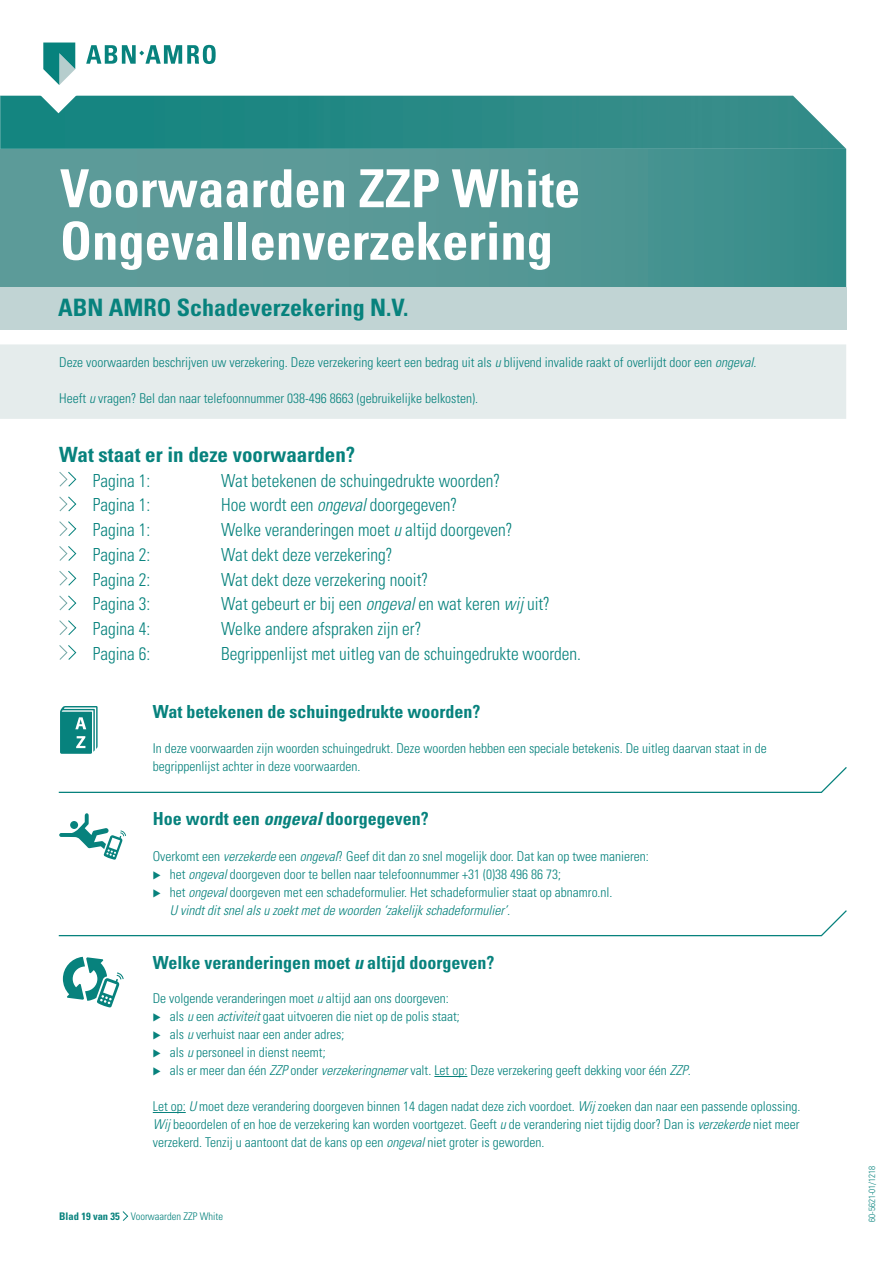
<style>
.page{position:relative;width:893px;height:1263px;background:#fff}
.page>*{position:absolute;margin:0;border:0;box-sizing:border-box;transform-origin:0 0}
.t1{font:700 condensed 52.5px/52.5px "Univers LT Std";color:#fff}
.t2{font:700 condensed 24px "Univers LT Std";color:#07827d}
.t3{font:700 condensed 21px "Univers LT Std";color:#07827d}
.t4{font:300 condensed 18px "Univers LT Std";color:#07827d;scale:.96 1}
.t5{font:700 condensed 18px "Univers LT Std";color:#07827d}
.t6{font:300 condensed 13.5px/18px "Univers LT Std";color:#07827d}
.t7{font:300 condensed 10.5px "Univers LT Std";color:#07827d}
.t8{font:300 condensed 9px "Univers LT Std";color:#07827d}
.s1{font-style:italic}
.s2{font-weight:700}
</style>
<div class="page">
<div style="left:0;top:344px;width:846px;height:75px;background:#e5ecec"></div>
<hr style="left:434px;top:1076px;width:33px;height:1px;background:#07827d">
<hr style="left:153px;top:1112px;width:33px;height:1px;background:#07827d">
<svg style="left:58px;top:767px;width:789px;height:26px"></svg>
<svg style="left:58px;top:910px;width:789px;height:27px"></svg>
<svg style="left:60px;top:706px;width:38px;height:48px;background:#3b9c98"></svg>
<svg style="left:59px;top:471px;width:18px;height:16px"></svg>
<svg style="left:59px;top:496px;width:18px;height:16px"></svg>
<svg style="left:59px;top:521px;width:18px;height:15px"></svg>
<svg style="left:59px;top:546px;width:18px;height:15px"></svg>
<svg style="left:59px;top:570px;width:18px;height:16px"></svg>
<svg style="left:59px;top:595px;width:18px;height:16px"></svg>
<svg style="left:59px;top:620px;width:18px;height:15px"></svg>
<svg style="left:59px;top:645px;width:18px;height:15px"></svg>
<svg style="left:63px;top:957px;width:61px;height:50px"></svg>
<svg style="left:0;top:149px;width:846px;height:138px;background:#519694"></svg>
<div style="left:0;top:287px;width:846px;height:43px;background:#c1d4d4"></div>
<img style="left:0;top:96px;width:846px;height:53px">
<svg style="left:59px;top:813px;width:67px;height:47px"></svg>
<svg style="left:122px;top:1211px;width:6px;height:10px"></svg>
<svg style="left:28px;top:43px;width:188px;height:70px"></svg>
<h1 class="t1" style="left:60px;top:162px;width:522px">Voorwaarden ZZP White<br>Ongevallenverzekering</h1>
<h2 class="t2" style="left:58px;top:293px;width:352px">ABN AMRO Schadeverzekering N.V.</h2>
<p class="t6" style="left:59px;top:354px;width:699px">Deze voorwaarden beschrijven uw verzekering. Deze verzekering keert een bedrag uit als <span class="s1">u</span> blijvend invalide raakt of overlijdt door een <span class="s1">ongeval</span>.</p>
<p class="t6" style="left:59px;top:390px;width:420px">Heeft <span class="s1">u</span> vragen? Bel dan naar telefoonnummer 038-496 8663 (gebruikelijke belkosten).</p>
<h3 class="t3" style="left:59px;top:441px;width:297px">Wat staat er in deze voorwaarden?</h3>
<h3 class="t4" style="left:93px;top:469px;width:61px">Pagina 1:</h3>
<h3 class="t4" style="left:221px;top:469px;width:292px">Wat betekenen de schuingedrukte woorden?</h3>
<h3 class="t4" style="left:93px;top:494px;width:61px">Pagina 1:</h3>
<h3 class="t4" style="left:221px;top:494px;width:247px">Hoe wordt een <span class="s1">ongeval</span> doorgegeven?</h3>
<h3 class="t4" style="left:93px;top:519px;width:61px">Pagina 1:</h3>
<h3 class="t4" style="left:221px;top:519px;width:305px">Welke veranderingen moet <span class="s1">u</span> altijd doorgeven?</h3>
<h3 class="t4" style="left:93px;top:544px;width:61px">Pagina 2:</h3>
<h3 class="t4" style="left:221px;top:544px;width:180px">Wat dekt deze verzekering?</h3>
<h3 class="t4" style="left:93px;top:568px;width:61px">Pagina 2:</h3>
<h3 class="t4" style="left:221px;top:568px;width:217px">Wat dekt deze verzekering nooit?</h3>
<h3 class="t4" style="left:93px;top:593px;width:61px">Pagina 3:</h3>
<h3 class="t4" style="left:221px;top:593px;width:344px">Wat gebeurt er bij een <span class="s1">ongeval</span> en wat keren <span class="s1">wij</span> uit?</h3>
<h3 class="t4" style="left:93px;top:618px;width:61px">Pagina 4:</h3>
<h3 class="t4" style="left:221px;top:618px;width:210px">Welke andere afspraken zijn er?</h3>
<h3 class="t4" style="left:93px;top:643px;width:61px">Pagina 6:</h3>
<h3 class="t4" style="left:221px;top:643px;width:376px">Begrippenlijst met uitleg van de schuingedrukte woorden.</h3>
<h3 class="t5" style="left:153px;top:701px;width:329px">Wat betekenen de schuingedrukte woorden?</h3>
<p class="t6" style="left:153px;top:740px;width:615px">In deze voorwaarden zijn woorden schuingedrukt. Deze woorden hebben een speciale betekenis. De uitleg daarvan staat in de begrippenlijst achter in deze voorwaarden.</p>
<h3 class="t5" style="left:153px;top:808px;width:277px">Hoe wordt een <span class="s1">ongeval</span> doorgegeven?</h3>
<p class="t6" style="left:170px;top:847px;width:481px;text-indent:-17px">Overkomt een <span class="s1">verzekerde</span> een <span class="s1">ongeval</span>? Geef dit dan zo snel mogelijk door. Dat kan op twee manieren: het <span class="s1">ongeval</span> doorgeven door te bellen naar telefoonnummer +31 (0)38 496 86 73;<br>het <span class="s1">ongeval</span> doorgeven met een schadeformulier. Het schadeformulier staat op abnamro.nl.<br><span class="s1">U vindt dit snel als u zoekt met de woorden ‘zakelijk schadeformulier’.</span></p>
<h3 class="t5" style="left:153px;top:951px;width:343px">Welke veranderingen moet <span class="s1">u</span> altijd doorgeven?</h3>
<p class="t6" style="left:170px;top:989px;width:522px;text-indent:-17px">De volgende veranderingen moet <span class="s1">u</span> altijd aan ons doorgeven:<br>als <span class="s1">u</span> een <span class="s1">activiteit</span> gaat uitvoeren die niet op de polis staat;<br>als <span class="s1">u</span> verhuist naar een ander adres;<br>als <span class="s1">u</span> personeel in dienst neemt;<br>als er meer dan één <span class="s1">ZZP</span> onder <span class="s1">verzekeringnemer</span> valt. Let op: Deze verzekering geeft dekking voor één <span class="s1">ZZP</span>.</p>
<p class="t6" style="left:153px;top:1097px;width:649px;text-align:justify">Let op: <span class="s1">U</span> moet deze verandering doorgeven binnen 14 dagen nadat deze zich voordoet. <span class="s1">Wij</span> zoeken dan naar een passende oplossing.<br><span class="s1">Wij</span> beoordelen of en hoe de verzekering kan worden voortgezet. Geeft <span class="s1">u</span> de verandering niet tijdig door? Dan is <span class="s1">verzekerde</span> niet meer verzekerd. Tenzij u aantoont dat de kans op een <span class="s1">ongeval</span> niet groter is geworden.</p>
<p class="t7" style="left:59px;top:1210px;width:165px"><span class="s2">Blad 19 van 35</span> Voorwaarden ZZP White</p>
<p class="t8" style="left:866px;top:1222px;width:57px;rotate:-90deg">60-5621-01/1218</p>
</div>
